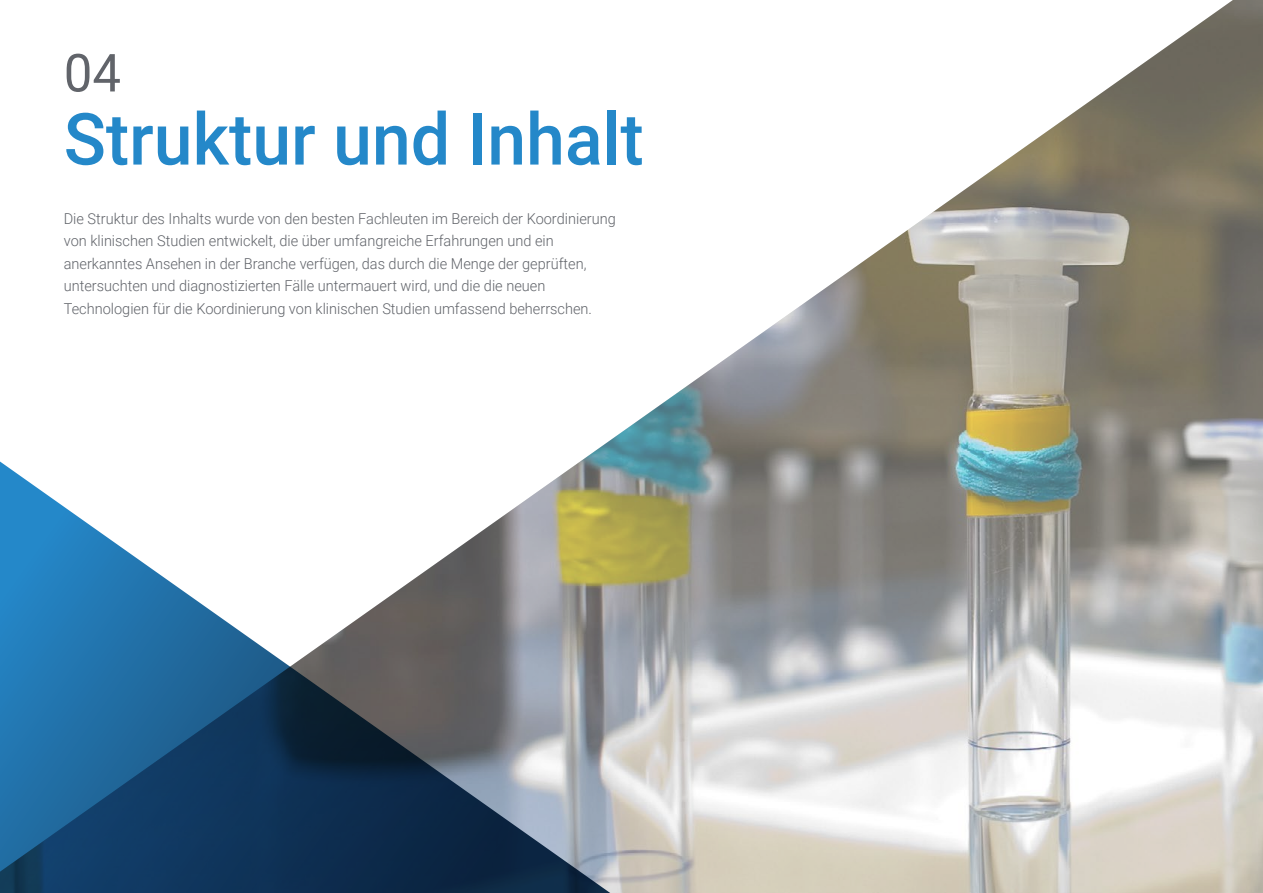
<style>
.page{position:relative;width:1263px;height:893px;background:#fff}
.page>*{position:absolute;margin:0;border:0;box-sizing:border-box;transform-origin:0 0}
.t1{font:500 72px "Roboto";color:#2488c9}
.t2{font:52.5px "Roboto";color:#61646a}
.t3{font:300 15px/22.5px "Roboto";color:#61646a}
</style>
<div class="page">
<img style="left:602px;top:0;width:661px;height:893px">
<svg style="left:0;top:446px;width:640px;height:447px"></svg>
<h2 class="t2" style="left:64px;top:36px;width:59px">04</h2>
<h1 class="t1" style="left:64px;top:89px;width:581px">Struktur und Inhalt</h1>
<p class="t3" style="left:64px;top:207px;width:553px">Die Struktur des Inhalts wurde von den besten Fachleuten im Bereich der Koordinierung von klinischen Studien entwickelt, die über umfangreiche Erfahrungen und ein anerkanntes Ansehen in der Branche verfügen, das durch die Menge der geprüften, untersuchten und diagnostizierten Fälle untermauert wird, und die die neuen Technologien für die Koordinierung von klinischen Studien umfassend beherrschen.</p>
</div>
